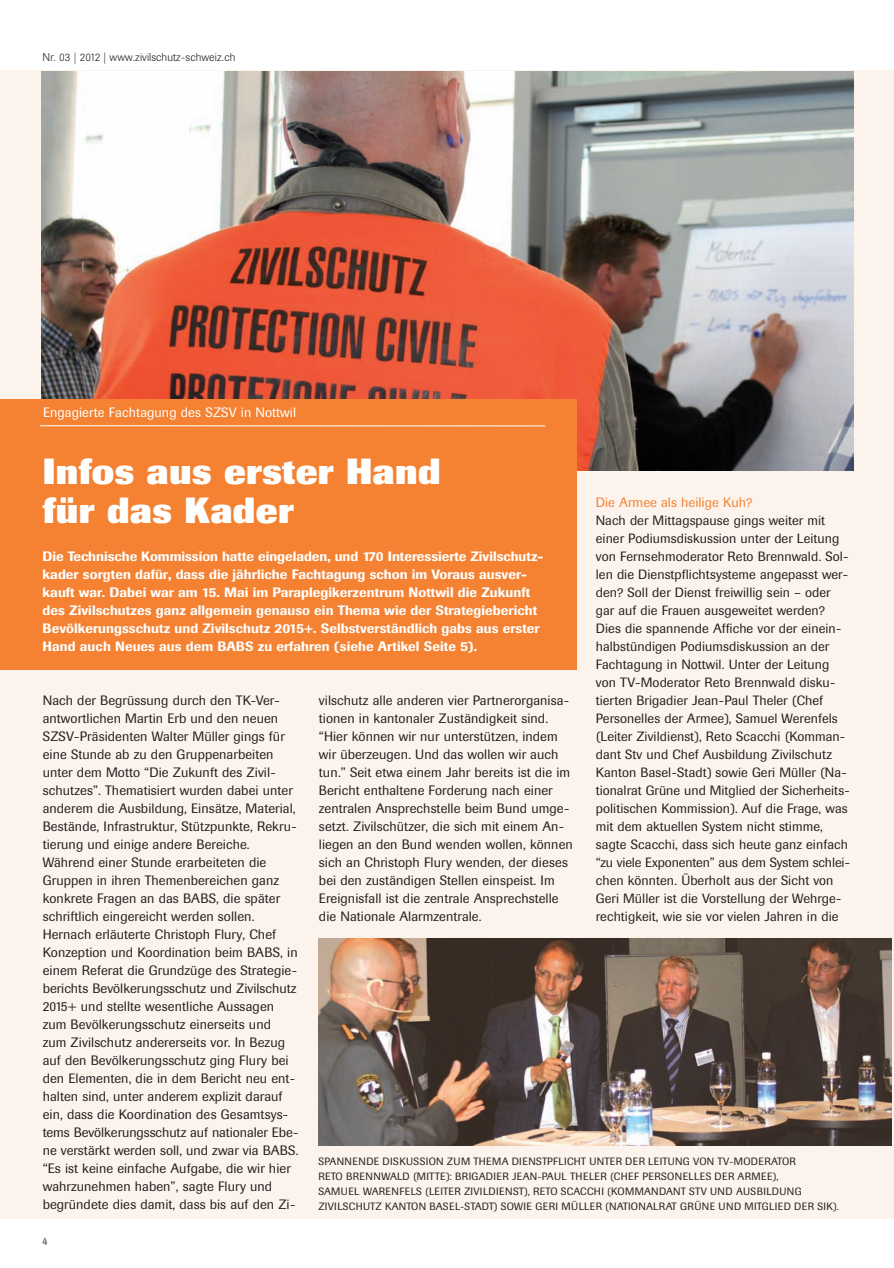
<style>
.page{position:relative;width:894px;height:1268px;background:#fff}
.page>*{position:absolute;margin:0;border:0;box-sizing:border-box;transform-origin:0 0}
.t1{font:800 36px/39px "Berthold Imago BQ";letter-spacing:.015em;color:#fff}
.t2{font:13.5px/18px "Berthold Imago BQ";letter-spacing:.005em;color:#231f20}
.t3{font:500 13.5px/18px "Berthold Imago BQ";letter-spacing:.005em;color:#fff}
.t4{font:13.5px "Berthold Imago BQ";letter-spacing:.005em;color:#fff}
.t5{font:13.5px "Berthold Imago BQ";letter-spacing:.005em;color:#f48232}
.t6{font:13.35px/18px "Berthold Imago BQ";letter-spacing:.005em;color:#231f20}
.t7{font:300 11.25px "Berthold Imago BQ";letter-spacing:.01em;color:#231f20}
.t8{font:10.5px/15px "Berthold Imago BQ";letter-spacing:.025em;color:#231f20}
</style>
<div class="page">
<img style="left:0;top:70px;width:894px;height:1149px">
<p class="t7" style="left:43px;top:51px;width:194px">Nr. 03 | 2012 | www.zivilschutz-schweiz.ch</p>
<p class="t4" style="left:43px;top:404px;width:255px">Engagierte Fachtagung des SZSV in Nottwil</p>
<h1 class="t1" style="left:43px;top:452px;width:399px">Infos aus erster Hand für das Kader</h1>
<p class="t5" style="left:596px;top:494px;width:158px">Die Armee als heilige Kuh?</p>
<p class="t6" style="left:596px;top:511px;width:256px">Nach der Mittagspause gings weiter mit einer Podiumsdiskussion unter der Leitung von Fernsehmoderator Reto Brennwald. Sol&shy;len die Dienstpflichtsysteme angepasst wer&shy;den? Soll der Dienst freiwillig sein – oder gar auf die Frauen ausgeweitet werden?<br>Dies die spannende Affiche vor der einein&shy;halbstündigen Podiumsdiskussion an der Fachtagung in Nottwil. Unter der Leitung von TV-Moderator Reto Brennwald disku&shy;tierten Brigadier Jean-Paul Theler (Chef Personelles der Armee), Samuel Werenfels (Leiter Zivildienst), Reto Scacchi (Komman&shy;dant Stv und Chef Ausbildung Zivilschutz Kanton Basel-Stadt) sowie Geri Müller (Na&shy;tionalrat Grüne und Mitglied der Sicherheits&shy;politischen Kommission). Auf die Frage, was mit dem aktuellen System nicht stimme, sagte Scacchi, dass sich heute ganz einfach “zu viele Exponenten” aus dem System schlei&shy;chen könnten. Überholt aus der Sicht von Geri Müller ist die Vorstellung der Wehrge&shy;rechtigkeit, wie sie vor vielen Jahren in die</p>
<p class="t3" style="left:43px;top:547px;width:502px">Die Technische Kommission hatte eingeladen, und 170 Interessierte Zivilschutz&shy;kader sorgten dafür, dass die jährliche Fachtagung schon im Voraus ausver&shy;kauft war. Dabei war am 15. Mai im Paraplegikerzentrum Nottwil die Zukunft des Zivilschutzes ganz allgemein genauso ein Thema wie der Strategiebericht Bevölkerungsschutz und Zivilschutz 2015+. Selbstverständlich gabs aus erster Hand auch Neues aus dem BABS zu erfahren (siehe Artikel Seite 5).</p>
<p class="t2" style="left:319px;top:691px;width:255px">vilschutz alle anderen vier Partnerorganisa&shy;tionen in kantonaler Zuständigkeit sind. “Hier können wir nur unterstützen, indem wir überzeugen. Und das wollen wir auch tun.” Seit etwa einem Jahr bereits ist die im Bericht enthaltene Forderung nach einer zentralen Ansprechstelle beim Bund umge&shy;setzt. Zivilschützer, die sich mit einem An&shy;liegen an den Bund wenden wollen, können sich an Christoph Flury wenden, der dieses bei den zuständigen Stellen einspeist. Im Ereignisfall ist die zentrale Ansprechstelle die Nationale Alarmzentrale.</p>
<p class="t2" style="left:43px;top:691px;width:257px">Nach der Begrüssung durch den TK-Ver&shy;antwortlichen Martin Erb und den neuen SZSV-Präsidenten Walter Müller gings für eine Stunde ab zu den Gruppenarbeiten unter dem Motto “Die Zukunft des Zivil&shy;schutzes”. Thematisiert wurden dabei unter anderem die Ausbildung, Einsätze, Material, Bestände, Infrastruktur, Stützpunkte, Rekru&shy;tierung und einige andere Bereiche.<br>Während einer Stunde erarbeiteten die Gruppen in ihren Themenbereichen ganz konkrete Fragen an das BABS, die später schriftlich eingereicht werden sollen.<br>Hernach erläuterte Christoph Flury, Chef Konzeption und Koordination beim BABS, in einem Referat die Grundzüge des Strategie&shy;berichts Bevölkerungsschutz und Zivilschutz 2015+ und stellte wesentliche Aussagen zum Bevölkerungsschutz einerseits und<br>zum Zivilschutz andererseits vor. In Bezug auf den Bevölkerungsschutz ging Flury bei den Elementen, die in dem Bericht neu ent&shy;halten sind, unter anderem explizit darauf ein, dass die Koordination des Gesamtsys&shy;tems Bevölkerungsschutz auf nationaler Ebe&shy;ne verstärkt werden soll, und zwar via BABS. “Es ist keine einfache Aufgabe, die wir hier wahrzunehmen haben”, sagte Flury und begründete dies damit, dass bis auf den Zi-</p>
<p class="t8" style="left:318px;top:1153px;width:522px">SPANNENDE DISKUSSION ZUM THEMA DIENSTPFLICHT UNTER DER LEITUNG VON TV-MODERATOR<br>RETO BRENNWALD (MITTE): BRIGADIER JEAN-PAUL THELER (CHEF PERSONELLES DER ARMEE),<br>SAMUEL WARENFELS (LEITER ZIVILDIENST), RETO SCACCHI (KOMMANDANT STV UND AUSBILDUNG ZIVILSCHUTZ KANTON BASEL-STADT) SOWIE GERI MÜLLER (NATIONALRAT GRÜNE UND MITGLIED DER SIK).</p>
<p class="t7" style="left:42px;top:1234px;width:7px">4</p>
</div>
